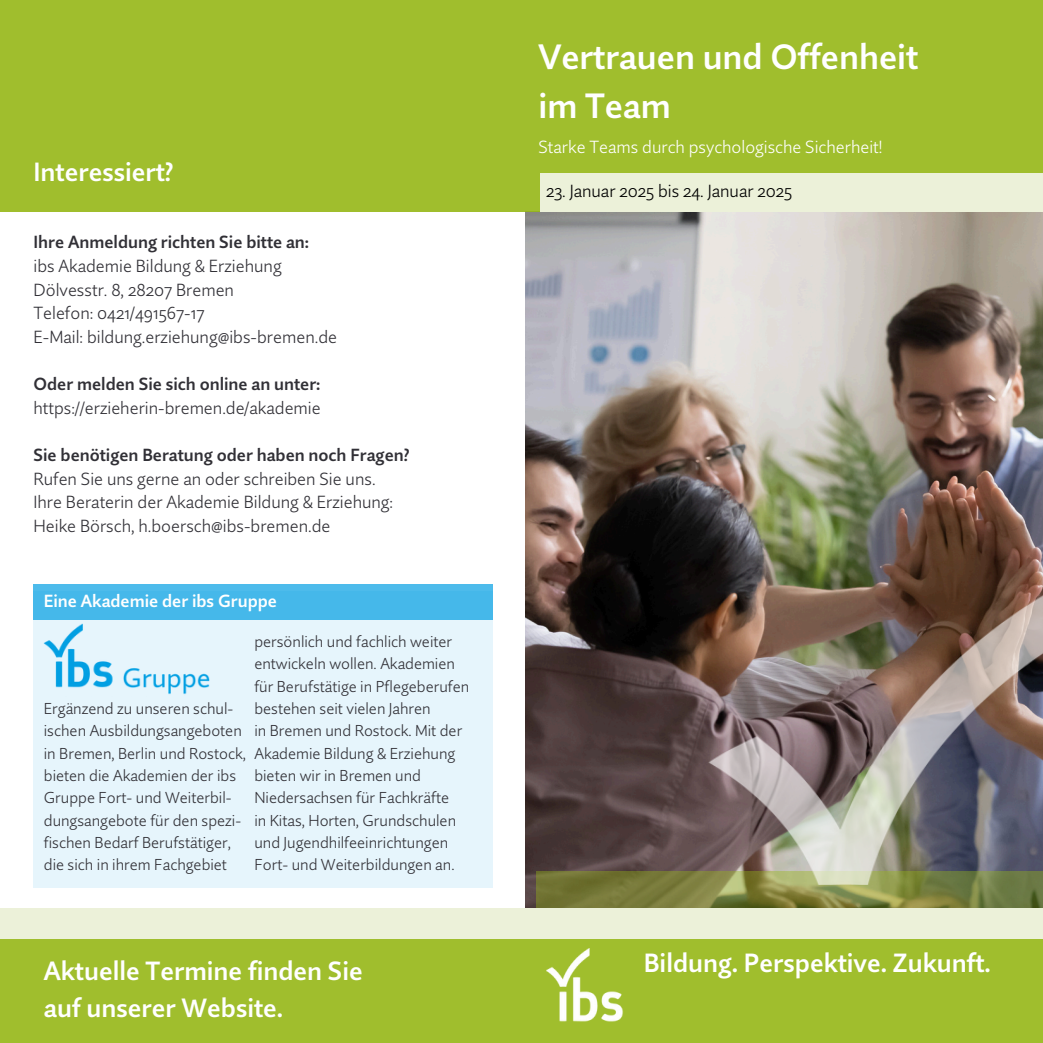
<style>
.page{position:relative;width:1043px;height:1043px;background:#fff}
.page>*{position:absolute;margin:0;border:0;box-sizing:border-box;transform-origin:0 0}
.t1{font:600 35px/48.6px "Quire Sans Pro";color:#fff}
.t2{font:600 26.25px "Quire Sans Pro";color:#fff}
.t3{font:300 17.5px "Quire Sans Pro";color:#313036}
.t4{font:600 17.5px "Quire Sans Pro";color:#313036}
.t5{font:300 17.5px "Quire Sans Pro";color:#fff}
.t6{font:300 17.5px "Quire Sans Pro";color:#000}
.t7{font:600 17.5px "Quire Sans Pro";color:#fff}
.t8{font:300 15.75px/22.4px "Quire Sans Pro";color:#313036}
</style>
<div class="page">
<img style="left:525px;top:211px;width:517px;height:697px">
<div style="left:0;top:0;width:1042px;height:211px;background:#a0be2d"></div>
<svg style="left:536px;top:870px;width:506px;height:38px;background:#7b7f40"></svg>
<div style="left:0;top:929px;width:1042px;height:113px;background:#a0be2d"></div>
<img style="left:546px;top:948px;width:77px;height:74px">
<img style="left:700px;top:587px;width:342px;height:296px">
<div style="left:540px;top:173px;width:502px;height:38px;background:#ecf1d9"></div>
<div style="left:33px;top:590px;width:459px;height:297px;background:#e6f5fc"></div>
<div style="left:33px;top:584px;width:459px;height:35px;background:#45b8ea"></div>
<img style="left:44px;top:623px;width:165px;height:72px">
<div style="left:0;top:908px;width:1042px;height:30px;background:#ecf1d9"></div>
<p class="t1" style="left:538px;top:32px;width:381px">Vertrauen und Offenheit im Team</p>
<p class="t2" style="left:33px;top:154px;width:142px">Interessiert?</p>
<p class="t4" style="left:33px;top:230px;width:277px">Ihre Anmeldung richten Sie bitte an:</p>
<p class="t3" style="left:33px;top:254px;width:249px">ibs Akademie Bildung &amp; Erziehung</p>
<p class="t3" style="left:33px;top:278px;width:202px">Dölvesstr. 8, 28207 Bremen</p>
<p class="t3" style="left:33px;top:301px;width:172px">Telefon: 0421/491567-17</p>
<p class="t3" style="left:33px;top:325px;width:305px">E-Mail: bildung.erziehung@ibs-bremen.de</p>
<p class="t4" style="left:33px;top:372px;width:288px">Oder melden Sie sich online an unter:</p>
<p class="t3" style="left:33px;top:396px;width:288px">https://erzieherin-bremen.de/akademie</p>
<p class="t4" style="left:33px;top:443px;width:377px">Sie benötigen Beratung oder haben noch Fragen?</p>
<p class="t3" style="left:33px;top:467px;width:343px">Rufen Sie uns gerne an oder schreiben Sie uns.</p>
<h2 class="t3" style="left:33px;top:490px;width:361px">Ihre Beraterin der Akademie Bildung &amp; Erziehung:</h2>
<p class="t3" style="left:33px;top:514px;width:298px">Heike Börsch, h.boersch@ibs-bremen.de</p>
<p class="t7" style="left:44px;top:589px;width:234px">Eine Akademie der ibs Gruppe</p>
<p class="t8" style="left:44px;top:696px;width:199px">Ergänzend zu unseren schul&shy;ischen Ausbildungsangeboten</p>
<p class="t8" style="left:44px;top:741px;width:203px">in Bremen, Berlin und Rostock,</p>
<p class="t8" style="left:44px;top:763px;width:194px">bieten die Akademien der ibs</p>
<p class="t8" style="left:44px;top:786px;width:199px">Gruppe Fort- und Weiterbil&shy;dungsangebote für den spezi-</p>
<p class="t8" style="left:44px;top:830px;width:188px">fischen Bedarf Berufstätiger,</p>
<p class="t8" style="left:44px;top:853px;width:185px">die sich in ihrem Fachgebiet</p>
<p class="t8" style="left:254px;top:629px;width:199px">persönlich und fachlich weiter</p>
<p class="t8" style="left:254px;top:652px;width:202px">entwickeln wollen. Akademien</p>
<p class="t8" style="left:254px;top:674px;width:216px">für Berufstätige in Pflegeberufen</p>
<p class="t8" style="left:254px;top:696px;width:178px">bestehen seit vielen Jahren</p>
<p class="t8" style="left:254px;top:719px;width:209px">in Bremen und Rostock. Mit der</p>
<p class="t8" style="left:254px;top:741px;width:202px">Akademie Bildung &amp; Erziehung</p>
<p class="t8" style="left:254px;top:763px;width:168px">bieten wir in Bremen und</p>
<p class="t8" style="left:254px;top:786px;width:196px">Niedersachsen für Fachkräfte</p>
<h3 class="t8" style="left:254px;top:808px;width:203px">in Kitas, Horten, Grundschulen</h3>
<p class="t8" style="left:254px;top:830px;width:195px">und Jugendhilfeeinrichtungen</p>
<p class="t8" style="left:254px;top:853px;width:202px">Fort- und Weiterbildungen an.</p>
<p class="t5" style="left:538px;top:135px;width:345px">Starke Teams durch psychologische Sicherheit!</p>
<p class="t6" style="left:546px;top:179px;width:248px">23. Januar 2025 bis 24. Januar 2025</p>
<p class="t2" style="left:44px;top:953px;width:320px">Aktuelle Termine finden Sie</p>
<p class="t2" style="left:643px;top:945px;width:348px">Bildung. Perspektive. Zukunft.</p>
<p class="t2" style="left:44px;top:990px;width:241px">auf unserer Website.</p>
</div>
